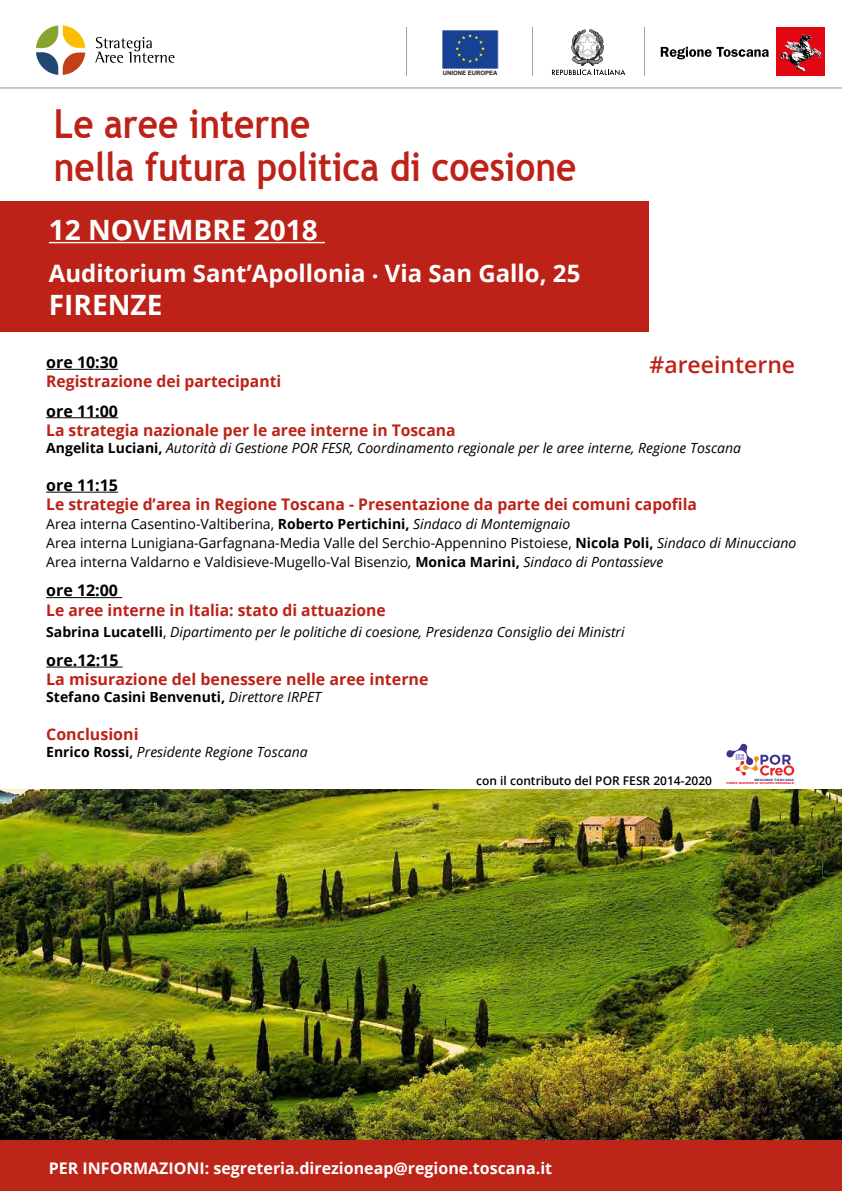
<style>
.page{position:relative;width:842px;height:1191px;background:#fff}
.page>*{position:absolute;margin:0;border:0;box-sizing:border-box;transform-origin:0 0}
.t1{font:700 40px/43px "Trebuchet MS";color:#bd2218;scale:.88 1}
.t2{font:700 28px "Open Sans";color:#fff}
.t3{font:700 24px "Open Sans";color:#fff}
.t4{font:600 23px "Open Sans";color:#bd2218}
.t5{font:700 16px "Open Sans";color:#bd2218}
.t6{font:700 16px "Open Sans";color:#fff}
.t7{font:700 16px "Open Sans";color:#000}
.t8{font:14px/19px "Open Sans";color:#000}
.t9{font:italic 14px "Open Sans";color:#000}
.t10{font:700 14px "Open Sans";color:#000}
.t11{font:600 12px "Open Sans";color:#000}
.t12{font:700 6px "Arial";color:#1f1a28}
.t13{font:700 3.1px "Gotham";color:#312783;scale:1.24 1}
.t14{font:700 2.9px "Gotham";color:#e30613}
.s1{font-weight:700;font-style:normal}
.s2{font-weight:700}
.s3{font-style:italic}
.s4{font-style:normal}
.s5{font-weight:400;font-style:italic}
.s6{font-weight:600;font-style:normal}
</style>
<div class="page">
<hr style="left:46px;top:369px;width:72px;height:1px;background:#000">
<hr style="left:46px;top:417px;width:72px;height:1px;background:#000">
<hr style="left:46px;top:492px;width:72px;height:1px;background:#000">
<hr style="left:46px;top:597px;width:76px;height:1px;background:#000">
<hr style="left:46px;top:666px;width:77px;height:1px;background:#000">
<div style="left:0;top:201px;width:649px;height:131px;background:#bd2218"></div>
<hr style="left:49px;top:242px;width:276px;height:1px;background:#fff">
<div style="left:0;top:1140px;width:842px;height:51px;background:#bd2519"></div>
<img style="left:0;top:789px;width:842px;height:351px">
<hr style="left:645px;top:27px;width:1px;height:49px;background:#a7a2a1">
<hr style="left:532px;top:28px;width:1px;height:48px;background:#a7a2a1">
<svg style="left:552px;top:29px;width:73px;height:46px"></svg>
<div style="left:777px;top:28px;width:48px;height:48px;background:#e30613"></div>
<img style="left:780px;top:33px;width:42px;height:39px">
<svg style="left:661px;top:47px;width:108px;height:12px"></svg>
<div style="left:442px;top:30px;width:56px;height:39px;background:#164194"></div>
<svg style="left:455px;top:34px;width:30px;height:29px"></svg>
<hr style="left:407px;top:27px;width:1px;height:48px;background:#a7a2a1">
<svg style="left:36px;top:26px;width:49px;height:49px"></svg>
<svg style="left:95px;top:37px;width:80px;height:26px"></svg>
<hr style="left:0;top:87px;width:842px;height:1px;background:#000">
<hr style="left:0;top:88px;width:842px;height:1px;background:#000">
<svg style="left:726px;top:743px;width:68px;height:32px"></svg>
<p class="t12" style="left:443px;top:68px;width:56px">UNIONE EUROPEA</p>
<h1 class="t1" style="left:54px;top:102px;width:595px">Le aree interne<br>nella futura politica di coesione</h1>
<h2 class="t2" style="left:49px;top:210px;width:270px">12 NOVEMBRE 2018</h2>
<h3 class="t3" style="left:49px;top:257px;width:533px">Auditorium Sant’Apollonia . Via San Gallo, 25</h3>
<h2 class="t2" style="left:49px;top:284px;width:115px">FIRENZE</h2>
<h3 class="t4" style="left:649px;top:349px;width:147px">#areeinterne</h3>
<p class="t7" style="left:46px;top:351px;width:73px">ore 10:30</p>
<p class="t5" style="left:46px;top:370px;width:236px">Registrazione dei partecipanti</p>
<p class="t7" style="left:46px;top:399px;width:73px">ore 11:00</p>
<p class="t5" style="left:46px;top:418px;width:411px">La strategia nazionale per le aree interne in Toscana</p>
<p class="t9" style="left:46px;top:438px;width:696px"><span class="s1">Angelita Luciani,</span> Autorità di Gestione POR FESR, Coordinamento regionale per le aree interne, Regione Toscana</p>
<p class="t7" style="left:46px;top:474px;width:73px">ore 11:15</p>
<p class="t5" style="left:46px;top:493px;width:652px">Le strategie d’area in Regione Toscana - Presentazione da parte dei comuni capofila</p>
<p class="t8" style="left:46px;top:514px;width:751px">Area interna Casentino-Valtiberina, <span class="s2">Roberto Pertichini,</span> <span class="s3">Sindaco di Montemignaio<br></span>Area interna Lunigiana-Garfagnana-Media Valle del Serchio-Appennino Pistoiese, <span class="s2">Nicola Poli,</span> <span class="s3">Sindaco di Minucciano<br></span>Area interna Valdarno e Valdisieve-Mugello-Val Bisenzio<span class="s3">,</span> <span class="s2">Monica Marini,</span> <span class="s3">Sindaco di Pontassieve</span></p>
<p class="t7" style="left:46px;top:579px;width:73px">ore 12:00</p>
<p class="t5" style="left:46px;top:598px;width:341px">Le aree interne in Italia: stato di attuazione</p>
<p class="t9" style="left:46px;top:622px;width:580px"><span class="s1">Sabrina Lucatelli</span><span class="s4">,</span> Dipartimento per le politiche di coesione, Presidenza Consiglio dei Ministri</p>
<p class="t7" style="left:46px;top:649px;width:74px">ore.12:15</p>
<p class="t5" style="left:46px;top:668px;width:384px">La misurazione del benessere nelle aree interne</p>
<p class="t10" style="left:46px;top:687px;width:276px">Stefano Casini Benvenuti, <span class="s5">Direttore IRPET</span></p>
<p class="t5" style="left:46px;top:723px;width:94px">Conclusioni</p>
<p class="t9" style="left:46px;top:742px;width:263px"><span class="s1">Enrico Rossi</span><span class="s6">,</span> Presidente Regione Toscana</p>
<p class="t11" style="left:476px;top:772px;width:237px">con il contributo del POR FESR 2014-2020</p>
<p class="t14" style="left:726px;top:781px;width:69px">FONDO EUROPEO DI SVILUPPO REGIONALE</p>
<p class="t13" style="left:754px;top:777px;width:34px">REGIONE TOSCANA</p>
<p class="t6" style="left:49px;top:1157px;width:505px">PER INFORMAZIONI: segreteria.direzioneap@regione.toscana.it</p>
</div>
